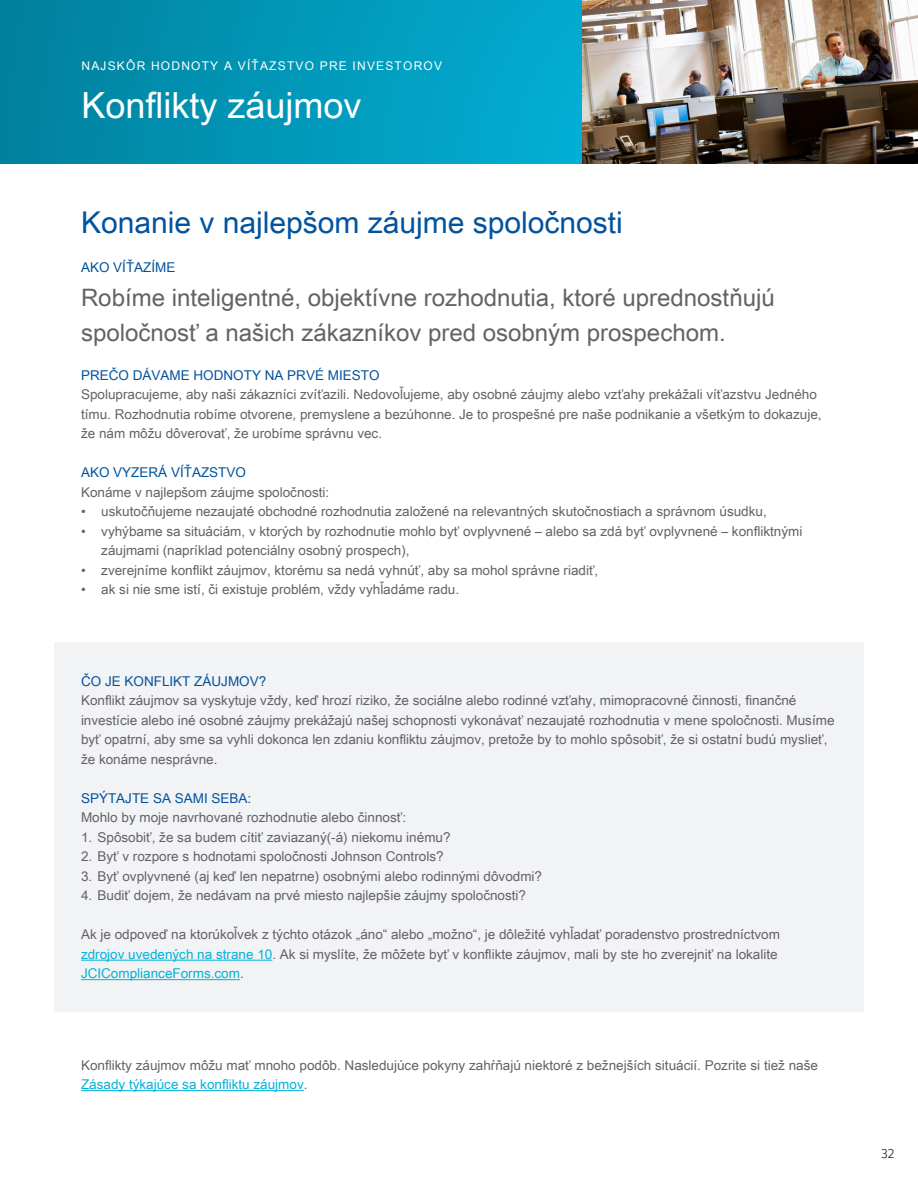
<style>
.page{position:relative;width:918px;height:1188px;background:#fff}
.page>*{position:absolute;margin:0;border:0;box-sizing:border-box;transform-origin:0 0}
.Section_Headline{font:36px "Arial Unicode MS";color:#fff}
.Section_Headline_-_B{font:30px "Arial Unicode MS";color:#01539e}
.How_We_Win_Body{font:24px/34.5px "Arial Unicode MS";color:#636366}
.Body{font:13.5px/19.5px "Arial Unicode MS";color:#636366}
.Section_Subhead{font:13.5px "Arial Unicode MS";color:#01539e}
.t1{font:13.5px "Maurea Light Lf";color:#231f20}
.Section_Descriptor{font:12px "Arial Unicode MS";letter-spacing:.1em;color:#fff}
.s1{color:#02b2d9}
</style>
<div class="page">
<svg style="left:0;top:0;width:582px;height:163px;background:#0196b7"></svg>
<div style="left:54px;top:642px;width:810px;height:370px;background:#f2f3f4"></div>
<hr style="left:81px;top:960px;width:191px;height:1px;background:#02b2d9">
<hr style="left:81px;top:979px;width:159px;height:1px;background:#02b2d9">
<img style="left:582px;top:0;width:336px;height:163px">
<hr style="left:81px;top:1090px;width:223px;height:1px;background:#02b2d9">
<p class="Section_Descriptor" style="left:82px;top:57px;width:362px">NAJSKÔR HODNOTY A VÍŤAZSTVO PRE INVESTOROV</p>
<p class="Section_Headline" style="left:82px;top:79px;width:282px">Konflikty záujmov</p>
<p class="Section_Headline_-_B" style="left:81px;top:200px;width:543px">Konanie v najlepšom záujme spoločnosti</p>
<p class="Section_Subhead" style="left:81px;top:257px;width:96px">AKO VÍŤAZÍME</p>
<p class="How_We_Win_Body" style="left:81px;top:280px;width:695px">Robíme inteligentné, objektívne rozhodnutia, ktoré uprednostňujú spoločnosť a našich zákazníkov pred osobným prospechom.</p>
<p class="Section_Subhead" style="left:81px;top:365px;width:300px">PREČO DÁVAME HODNOTY NA PRVÉ MIESTO</p>
<p class="Body" style="left:81px;top:385px;width:742px">Spolupracujeme, aby naši zákazníci zvíťazili. Nedovoľujeme, aby osobné záujmy alebo vzťahy prekážali víťazstvu Jedného tímu. Rozhodnutia robíme otvorene, premyslene a bezúhonne. Je to prospešné pre naše podnikanie a všetkým to dokazuje, že nám môžu dôverovať, že urobíme správnu vec.</p>
<p class="Section_Subhead" style="left:81px;top:463px;width:167px">AKO VYZERÁ VÍŤAZSTVO</p>
<p class="Body" style="left:81px;top:482px;width:250px">Konáme v najlepšom záujme spoločnosti:</p>
<p class="Body" style="left:81px;top:502px;width:687px">• uskutočňujeme nezaujaté obchodné rozhodnutia založené na relevantných skutočnostiach a správnom úsudku,</p>
<p class="Body" style="left:101px;top:521px;width:703px;text-indent:-20px">• vyhýbame sa situáciám, v ktorých by rozhodnutie mohlo byť ovplyvnené – alebo sa zdá byť ovplyvnené – konfliktnými záujmami (napríklad potenciálny osobný prospech),</p>
<p class="Body" style="left:81px;top:560px;width:519px">• zverejníme konflikt záujmov, ktorému sa nedá vyhnúť, aby sa mohol správne riadiť,</p>
<p class="Body" style="left:81px;top:580px;width:380px">• ak si nie sme istí, či existuje problém, vždy vyhľadáme radu.</p>
<p class="Section_Subhead" style="left:81px;top:671px;width:187px">ČO JE KONFLIKT ZÁUJMOV?</p>
<p class="Body" style="left:81px;top:691px;width:755px">Konflikt záujmov sa vyskytuje vždy, keď hrozí riziko, že sociálne alebo rodinné vzťahy, mimopracovné činnosti, finančné investície alebo iné osobné záujmy prekážajú našej schopnosti vykonávať nezaujaté rozhodnutia v mene spoločnosti. Musíme byť opatrní, aby sme sa vyhli dokonca len zdaniu konfliktu záujmov, pretože by to mohlo spôsobiť, že si ostatní budú myslieť, že konáme nesprávne.</p>
<p class="Section_Subhead" style="left:81px;top:788px;width:172px">SPÝTAJTE SA SAMI SEBA:</p>
<p class="Body" style="left:81px;top:808px;width:327px">Mohlo by moje navrhované rozhodnutie alebo činnosť:</p>
<p class="Body" style="left:81px;top:827px;width:371px">1. Spôsobiť, že sa budem cítiť zaviazaný(-á) niekomu inému?</p>
<p class="Body" style="left:81px;top:847px;width:364px">2. Byť v rozpore s hodnotami spoločnosti Johnson Controls?</p>
<p class="Body" style="left:81px;top:866px;width:463px">3. Byť ovplyvnené (aj keď len nepatrne) osobnými alebo rodinnými dôvodmi?</p>
<p class="Body" style="left:81px;top:886px;width:447px">4. Budiť dojem, že nedávam na prvé miesto najlepšie záujmy spoločnosti?</p>
<p class="Body" style="left:81px;top:925px;width:701px">Ak je odpoveď na ktorúkoľvek z týchto otázok „áno“ alebo „možno“, je dôležité vyhľadať poradenstvo prostredníctvom <span class="s1">zdrojov uvedených na strane 10</span>. Ak si myslíte, že môžete byť v konflikte záujmov, mali by ste ho zverejniť na lokalite<br><span class="s1">JCIComplianceForms.com</span>.</p>
<p class="Body" style="left:81px;top:1055px;width:739px">Konflikty záujmov môžu mať mnoho podôb. Nasledujúce pokyny zahŕňajú niektoré z bežnejších situácií. Pozrite si tiež naše<br><span class="s1">Zásady týkajúce sa konfliktu záujmov</span>.</p>
<p class="t1" style="left:881px;top:1145px;width:15px">32</p>
</div>
